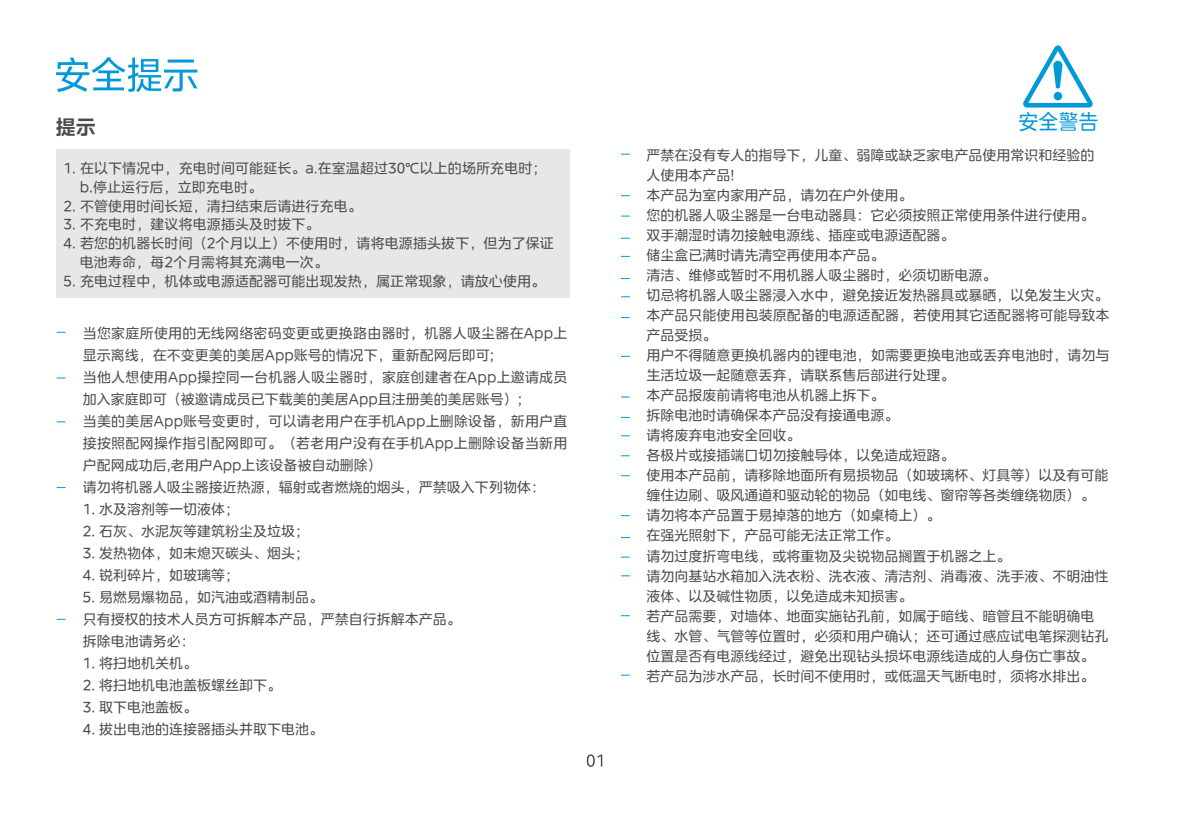
<style>
.page{position:relative;width:1191px;height:823px;background:#fff}
.page>*{position:absolute;margin:0;border:0;box-sizing:border-box;transform-origin:0 0}
.t1{font:20.8px "MEIDITYPE";color:#0099da;scale:.96 1}
.t2{font:700 20.2px "MEIDITYPE";color:#4b4c4d}
.t3{font:14px/20px "MEIDITYPE";color:#4c4b4b}
.t4{font:14px/18.8px "MEIDITYPE";letter-spacing:.005em;color:#4b4c4d}
</style>
<div class="page">
<svg style="left:56px;top:57px;width:141px;height:35px"></svg>
<svg style="left:587px;top:754px;width:15px;height:12px"></svg>
<div style="left:56px;top:149px;width:514px;height:148px;background:#e6e7e9"></div>
<svg style="left:1023px;top:45px;width:70px;height:62px"></svg>
<h2 class="t2" style="left:56px;top:115px;width:41px">提示</h2>
<h1 class="t1" style="left:1018px;top:110px;width:85px">安全警告</h1>
<p class="t4" style="left:80px;top:159px;width:468px;text-indent:-16px">1. 在以下情况中，充电时间可能延长。a.在室温超过30℃以上的场所充电时；b.停止运行后，立即充电时。</p>
<p class="t4" style="left:63px;top:196px;width:300px">2. 不管使用时间长短，清扫结束后请进行充电。</p>
<p class="t4" style="left:63px;top:215px;width:258px">3. 不充电时，建议将电源插头及时拔下。</p>
<p class="t4" style="left:80px;top:234px;width:476px;text-indent:-16px">4. 若您的机器长时间（2个月以上）不使用时，请将电源插头拔下，但为了保证电池寿命，每2个月需将其充满电一次。</p>
<p class="t4" style="left:63px;top:271px;width:483px">5. 充电过程中，机体或电源适配器可能出现发热，属正常现象，请放心使用。</p>
<p class="t3" style="left:83px;top:322px;width:486px;line-height:22px">当您家庭所使用的无线网络密码变更或更换路由器时，机器人吸尘器在App上显示离线，在不变更美的美居App账号的情况下，重新配网后即可;<br>当他人想使用App操控同一台机器人吸尘器时，家庭创建者在App上邀请成员加入家庭即可（被邀请成员已下载美的美居App且注册美的美居账号）;<br>当美的美居App账号变更时，可以请老用户在手机App上删除设备，新用户直接按照配网操作指引配网即可。（若老用户没有在手机App上删除设备当新用户配网成功后,老用户App上该设备被自动删除）<br>请勿将机器人吸尘器接近热源，辐射或者燃烧的烟头，严禁吸入下列物体：</p>
<p class="t3" style="left:83px;top:499px;width:158px">1. 水及溶剂等一切液体；</p>
<p class="t3" style="left:83px;top:521px;width:228px">2. 石灰、水泥灰等建筑粉尘及垃圾；</p>
<p class="t3" style="left:83px;top:543px;width:228px">3. 发热物体，如未熄灭碳头、烟头；</p>
<p class="t3" style="left:83px;top:565px;width:158px">4. 锐利碎片，如玻璃等；</p>
<p class="t3" style="left:83px;top:586px;width:379px;line-height:22px">5. 易燃易爆物品，如汽油或酒精制品。<br>只有授权的技术人员方可拆解本产品，严禁自行拆解本产品。拆除电池请务必：</p>
<p class="t3" style="left:83px;top:653px;width:116px">1. 将扫地机关机。</p>
<p class="t3" style="left:83px;top:675px;width:200px">2. 将扫地机电池盖板螺丝卸下。</p>
<p class="t3" style="left:83px;top:697px;width:116px">3. 取下电池盖板。</p>
<p class="t3" style="left:83px;top:719px;width:242px">4. 拔出电池的连接器插头并取下电池。</p>
<p class="t3" style="left:646px;top:145px;width:464px">严禁在没有专人的指导下，儿童、弱障或缺乏家电产品使用常识和经验的人使用本产品!<br>本产品为室内家用产品，请勿在户外使用。<br>您的机器人吸尘器是一台电动器具：它必须按照正常使用条件进行使用。双手潮湿时请勿接触电源线、插座或电源适配器。<br>储尘盒已满时请先清空再使用本产品。<br>清洁、维修或暂时不用机器人吸尘器时，必须切断电源。<br>切忌将机器人吸尘器浸入水中，避免接近发热器具或暴晒，以免发生火灾。本产品只能使用包装原配备的电源适配器，若使用其它适配器将可能导致本产品受损。<br>用户不得随意更换机器内的锂电池，如需要更换电池或丢弃电池时，请勿与生活垃圾一起随意丢弃，请联系售后部进行处理。<br>本产品报废前请将电池从机器上拆下。<br>拆除电池时请确保本产品没有接通电源。<br>请将废弃电池安全回收。<br>各极片或接插端口切勿接触导体，以免造成短路。<br>使用本产品前，请移除地面所有易损物品（如玻璃杯、灯具等）以及有可能缠住边刷、吸风通道和驱动轮的物品（如电线、窗帘等各类缠绕物质）。请勿将本产品置于易掉落的地方（如桌椅上）。<br>在强光照射下，产品可能无法正常工作。<br>请勿过度折弯电线，或将重物及尖锐物品搁置于机器之上。<br>请勿向基站水箱加入洗衣粉、洗衣液、清洁剂、消毒液、洗手液、不明油性液体、以及碱性物质，以免造成未知损害。<br>若产品需要，对墙体、地面实施钻孔前，如属于暗线、暗管且不能明确电线、水管、气管等位置时，必须和用户确认；还可通过感应试电笔探测钻孔位置是否有电源线经过，避免出现钻头损坏电源线造成的人身伤亡事故。若产品为涉水产品，长时间不使用时，或低温天气断电时，须将水排出。</p>
</div>
